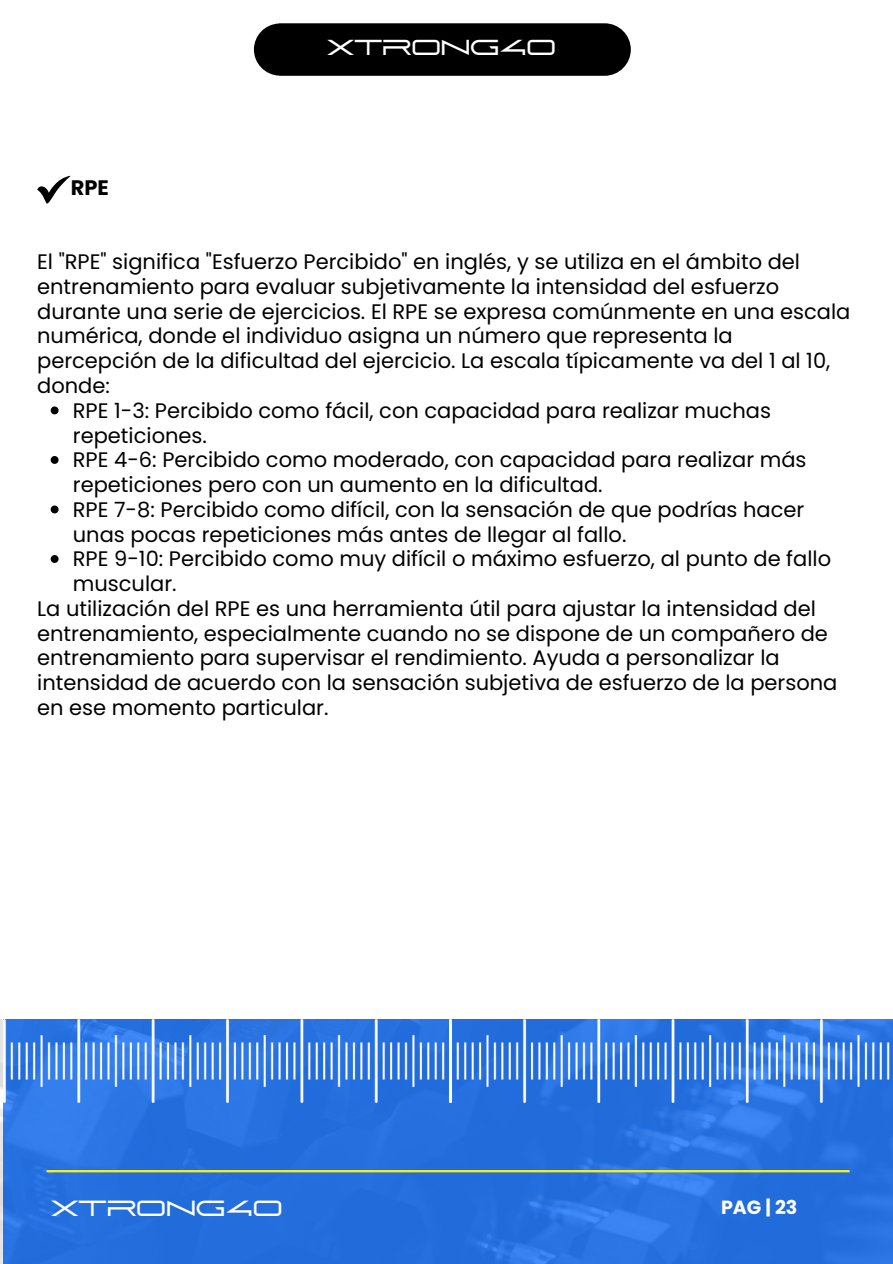
<style>
.page{position:relative;width:893px;height:1264px;background:#fff}
.page>*{position:absolute;margin:0;border:0;box-sizing:border-box;transform-origin:0 0}
.t1{font:21.9px "abnes";color:#fff}
.t2{font:700 21.6px "Montserrat";color:#fff}
.t3{font:21px "Poppins";color:#000}
.t4{font:700 21px "Poppins";color:#000}
.t5{font:700 19.05px "Poppins";color:#fff}
.s1{font-family:"abnes";font-weight:400}
</style>
<div class="page">
<img style="left:0;top:1019px;width:892px;height:243px">
<hr style="left:47px;top:1170px;width:801px;height:2px;background:#fff20f">
<img style="left:3px;top:1019px;width:446px;height:83px">
<img style="left:449px;top:1019px;width:443px;height:83px">
<svg style="left:51px;top:406px;width:8px;height:8px"></svg>
<svg style="left:51px;top:456px;width:8px;height:8px"></svg>
<svg style="left:51px;top:505px;width:8px;height:8px"></svg>
<svg style="left:51px;top:555px;width:8px;height:8px"></svg>
<div style="left:254px;top:23px;width:376px;height:53px;background:#000;border-radius:26px"></div>
<svg style="left:37px;top:176px;width:34px;height:28px"></svg>
<p class="t4" style="left:71px;top:173px;width:40px">RPE</p>
<p class="t2" style="left:327px;top:35px;width:230px"><span class="s1">X T</span>T E<span class="s1">R</span>R M<span class="s1">O</span>I N<span class="s1">N</span>O L<span class="s1">G</span>O G<span class="s1">4</span>Í A<span class="s1">0</span></p>
<p class="t3" style="left:37px;top:247px;width:764px">El "RPE" significa "Esfuerzo Percibido" en inglés, y se utiliza en el ámbito del</p>
<p class="t3" style="left:37px;top:272px;width:743px">entrenamiento para evaluar subjetivamente la intensidad del esfuerzo</p>
<p class="t3" style="left:37px;top:296px;width:814px">durante una serie de ejercicios. El RPE se expresa comúnmente en una escala</p>
<p class="t3" style="left:37px;top:321px;width:697px">numérica, donde el individuo asigna un número que representa la</p>
<p class="t3" style="left:37px;top:346px;width:794px">percepción de la dificultad del ejercicio. La escala típicamente va del 1 al 10,</p>
<p class="t3" style="left:37px;top:371px;width:74px">donde:</p>
<p class="t3" style="left:73px;top:395px;width:699px">RPE 1-3: Percibido como fácil, con capacidad para realizar muchas</p>
<p class="t3" style="left:73px;top:420px;width:135px">repeticiones.</p>
<p class="t3" style="left:73px;top:445px;width:735px">RPE 4-6: Percibido como moderado, con capacidad para realizar más</p>
<p class="t3" style="left:73px;top:470px;width:531px">repeticiones pero con un aumento en la dificultad.</p>
<p class="t3" style="left:73px;top:494px;width:733px">RPE 7-8: Percibido como difícil, con la sensación de que podrías hacer</p>
<p class="t3" style="left:73px;top:519px;width:555px">unas pocas repeticiones más antes de llegar al fallo.</p>
<p class="t3" style="left:73px;top:544px;width:759px">RPE 9-10: Percibido como muy difícil o máximo esfuerzo, al punto de fallo</p>
<p class="t3" style="left:73px;top:569px;width:105px">muscular.</p>
<p class="t3" style="left:37px;top:593px;width:780px">La utilización del RPE es una herramienta útil para ajustar la intensidad del</p>
<p class="t3" style="left:37px;top:618px;width:792px">entrenamiento, especialmente cuando no se dispone de un compañero de</p>
<p class="t3" style="left:37px;top:643px;width:744px">entrenamiento para supervisar el rendimiento. Ayuda a personalizar la</p>
<p class="t3" style="left:37px;top:668px;width:801px">intensidad de acuerdo con la sensación subjetiva de esfuerzo de la persona</p>
<p class="t3" style="left:37px;top:692px;width:293px">en ese momento particular.</p>
<p class="t1" style="left:51px;top:1198px;width:233px">XTRONG40</p>
<p class="t5" style="left:721px;top:1194px;width:78px">PAG | 23</p>
</div>
